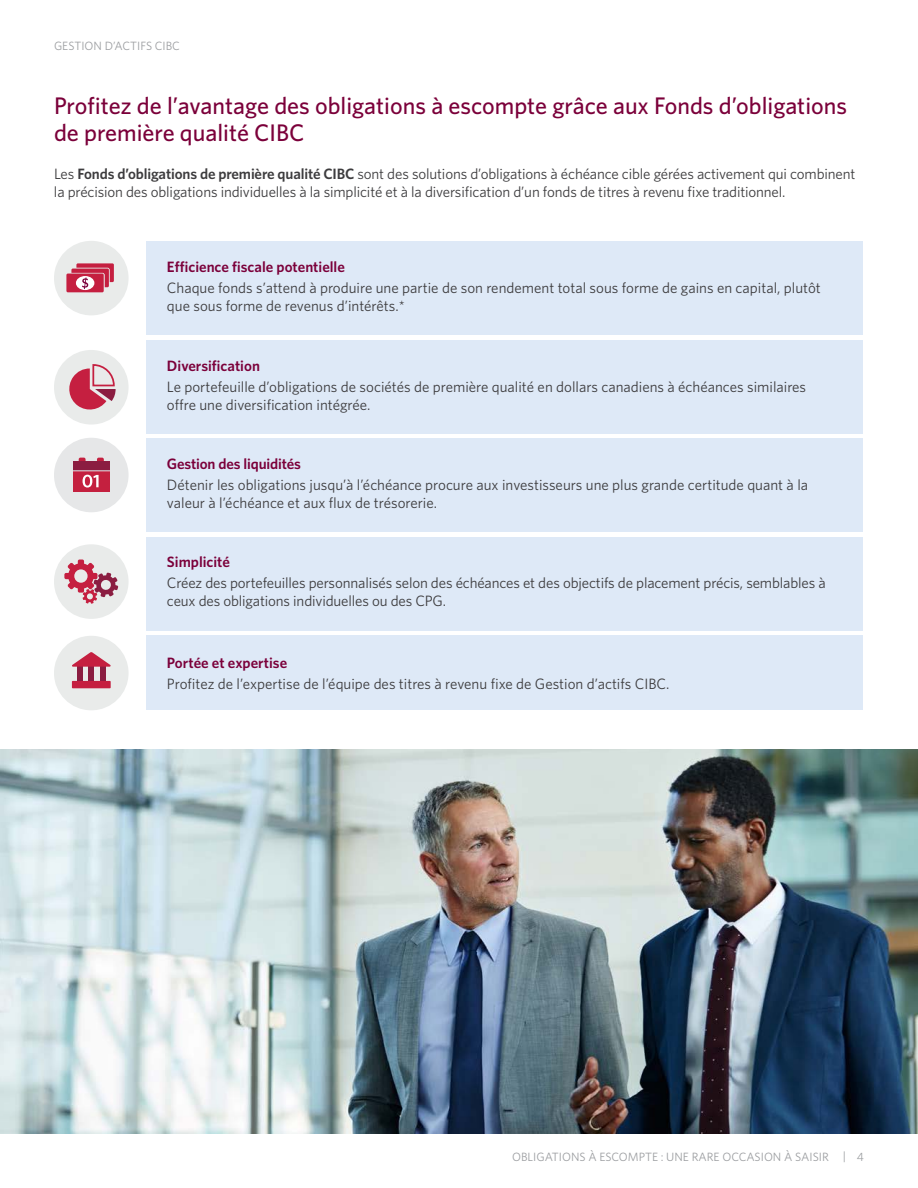
<style>
.page{position:relative;width:918px;height:1188px;background:#fff}
.page>*{position:absolute;margin:0;border:0;box-sizing:border-box;transform-origin:0 0}
.Subheader_H2{font:500 24px/27px "Whitney";color:#7b003a}
.Body_P{font:15px/18px "Whitney";letter-spacing:-.005em;color:#3d3c3e}
.Subheader_H4{font:600 15px "Whitney";color:#7b003a}
.t1{font:12px "Whitney";color:#9c9ea1}
.s1{font-weight:600}
</style>
<div class="page">
<div style="left:146px;top:241px;width:717px;height:93px;background:#dee9f7"></div>
<div style="left:146px;top:340px;width:717px;height:93px;background:#dee9f7"></div>
<div style="left:146px;top:438px;width:717px;height:94px;background:#dee9f7"></div>
<div style="left:146px;top:537px;width:717px;height:93px;background:#dee9f7"></div>
<div style="left:146px;top:636px;width:717px;height:74px;background:#dee9f7"></div>
<div style="left:54px;top:350px;width:75px;height:75px;background:#e9ebea;border-radius:50%"></div>
<svg style="left:69px;top:364px;width:47px;height:46px"></svg>
<div style="left:54px;top:438px;width:75px;height:74px;background:#e6e7e8;border-radius:50%"></div>
<svg style="left:97px;top:458px;width:7px;height:4px"></svg>
<div style="left:73px;top:471px;width:37px;height:20px;background:#c4203f"></div>
<svg style="left:79px;top:458px;width:7px;height:4px"></svg>
<div style="left:73px;top:462px;width:37px;height:9px;background:#8b1d41"></div>
<hr style="left:72px;top:470px;width:39px;height:1px;background:#e6e7e8">
<svg style="left:83px;top:475px;width:16px;height:13px"></svg>
<div style="left:54px;top:544px;width:75px;height:75px;background:#e9ebea;border-radius:50%"></div>
<svg style="left:64px;top:560px;width:54px;height:44px"></svg>
<div style="left:54px;top:636px;width:75px;height:74px;background:#e9ebea;border-radius:50%"></div>
<div style="left:72px;top:681px;width:39px;height:7px;background:#c51f40"></div>
<div style="left:89px;top:667px;width:5px;height:14px;background:#8b1d41"></div>
<div style="left:100px;top:667px;width:6px;height:14px;background:#8b1d41"></div>
<div style="left:77px;top:667px;width:5px;height:14px;background:#8b1d41"></div>
<svg style="left:72px;top:652px;width:39px;height:15px"></svg>
<div style="left:54px;top:241px;width:75px;height:74px;background:#e9ebea;border-radius:50%"></div>
<div style="left:66px;top:274px;width:38px;height:18px;background:#c51f40"></div>
<svg style="left:71px;top:263px;width:43px;height:26px"></svg>
<img style="left:0;top:750px;width:918px;height:384px">
<p class="t1" style="left:54px;top:38px;width:127px">GESTION D’ACTIFS CIBC</p>
<h2 class="Subheader_H2" style="left:54px;top:91px;width:795px">Profitez de l’avantage des obligations à escompte grâce aux Fonds d’obligations de première qualité CIBC</h2>
<p class="Body_P" style="left:54px;top:164px;width:803px">Les <span class="s1">Fonds d’obligations de première qualité CIBC</span> sont des solutions d’obligations à échéance cible gérées activement qui combinent la précision des obligations individuelles à la simplicité et à la diversification d’un fonds de titres à revenu fixe traditionnel.</p>
<h3 class="Subheader_H4" style="left:167px;top:256px;width:179px">Efficience fiscale potentielle</h3>
<p class="Body_P" style="left:167px;top:278px;width:655px">Chaque fonds s’attend à produire une partie de son rendement total sous forme de gains en capital, plutôt que sous forme de revenus d’intérêts.*</p>
<h3 class="Subheader_H4" style="left:167px;top:356px;width:94px">Diversification</h3>
<p class="Body_P" style="left:167px;top:378px;width:641px">Le portefeuille d’obligations de sociétés de première qualité en dollars canadiens à échéances similaires offre une diversification intégrée.</p>
<h3 class="Subheader_H4" style="left:167px;top:454px;width:136px">Gestion des liquidités</h3>
<p class="Body_P" style="left:167px;top:476px;width:643px">Détenir les obligations jusqu’à l’échéance procure aux investisseurs une plus grande certitude quant à la valeur à l’échéance et aux flux de trésorerie.</p>
<h3 class="Subheader_H4" style="left:167px;top:552px;width:65px">Simplicité</h3>
<p class="Body_P" style="left:167px;top:574px;width:660px">Créez des portefeuilles personnalisés selon des échéances et des objectifs de placement précis, semblables à ceux des obligations individuelles ou des CPG.</p>
<h3 class="Subheader_H4" style="left:167px;top:653px;width:122px">Portée et expertise</h3>
<p class="Body_P" style="left:167px;top:675px;width:504px">Profitez de l’expertise de l’équipe des titres à revenu fixe de Gestion d’actifs CIBC.</p>
<p class="t1" style="left:512px;top:1149px;width:353px">OBLIGATIONS À ESCOMPTE : UNE RARE OCCASION À SAISIR | 4</p>
</div>
